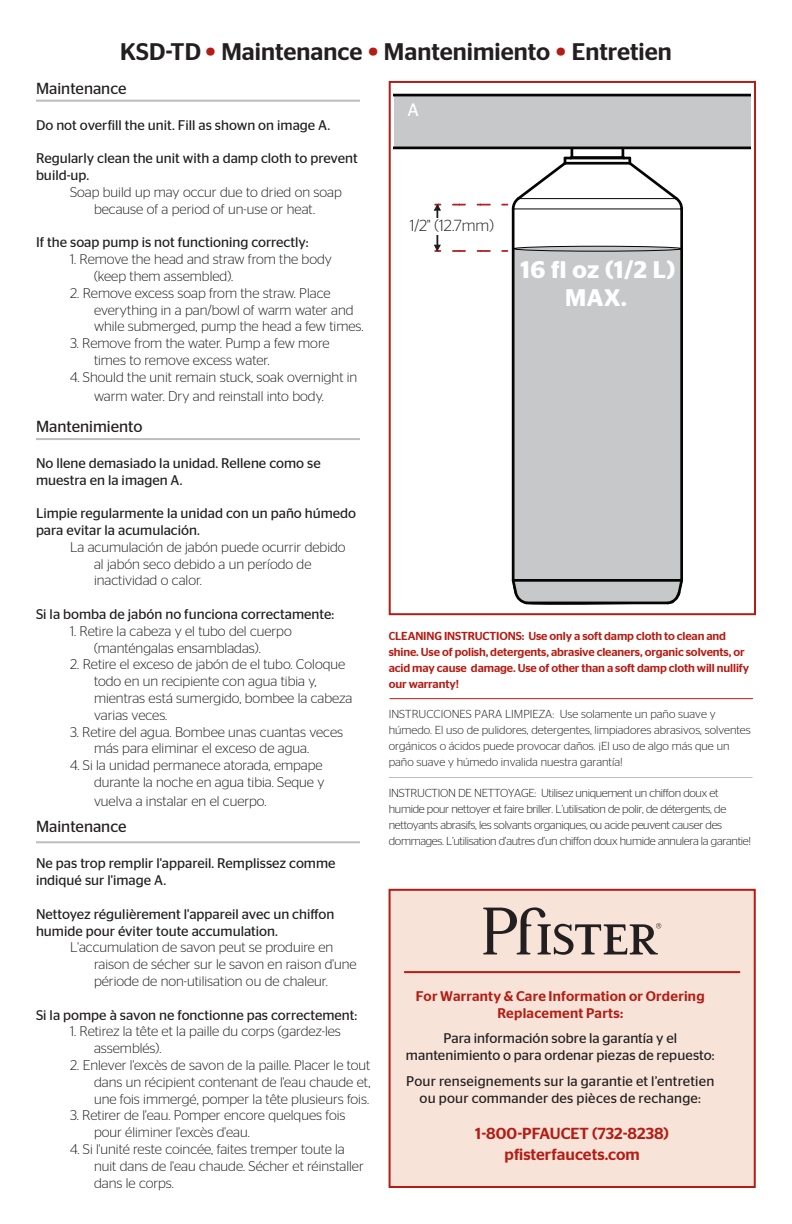
<style>
.page{position:relative;width:792px;height:1224px;background:#fff}
.page>*{position:absolute;margin:0;border:0;box-sizing:border-box;transform-origin:0 0}
.t1{font:500 24px "Stag Sans";color:#231f20}
.t2{font:600 24px "Stag Sans";letter-spacing:.025em;color:#fff}
.t3{font:18px "Stag Sans";color:#fff}
.t4{font:500 16px "Stag Sans";color:#b41d15}
.t5{font:16px "Stag Sans";color:#231f20}
.t6{font:300 16px "Stag Sans";color:#231f20}
.t7{font:300 14px/16.8px "Stag Sans";color:#231f20}
.t8{font:14px/16.8px "Stag Sans";color:#231f20}
.t9{font:500 14px/16.8px "Stag Sans";letter-spacing:.02em;color:#b41d15;text-align:center}
.t10{font:300 11.6px/16px "Stag Sans";letter-spacing:-.025em;color:#231f20}
.t11{font:300 11.6px/16px "Stag Sans";color:#231f20}
.t12{font:500 11.6px/16px "Stag Sans";letter-spacing:-.01em;color:#b41d15;scale:.9 1}
.s1{font-size:30px;color:#b41d15}
</style>
<div class="page">
<div style="left:389px;top:889px;width:367px;height:299px;background:#f7e3d8;border:2px solid #b41d15"></div>
<hr style="left:404px;top:971px;width:336px;height:2px;background:#b41d15">
<svg style="left:483px;top:907px;width:178px;height:48px"></svg>
<hr style="left:36px;top:100px;width:324px;height:2px;background:#bcbdc0">
<hr style="left:36px;top:438px;width:324px;height:2px;background:#bcbdc0">
<hr style="left:36px;top:841px;width:324px;height:2px;background:#bcbdc0">
<hr style="left:389px;top:777px;width:363px;height:1px;background:#bcbdc0">
<hr style="left:390px;top:698px;width:363px;height:1px;background:#b41d15">
<div style="left:389px;top:81px;width:367px;height:534px;border:2px solid #b41d15"></div>
<div style="left:515px;top:249px;width:165px;height:356px;background:#c7c8ca"></div>
<svg style="left:514px;top:246px;width:168px;height:5px"></svg>
<div style="left:513px;top:246px;width:169px;height:6px;border:1px solid #040503;border-radius:50%"></div>
<hr style="left:527px;top:602px;width:141px;height:2px;background:#040503">
<hr style="left:513px;top:579px;width:169px;height:3px;background:#040503">
<hr style="left:512px;top:209px;width:3px;height:371px;background:#040503">
<hr style="left:680px;top:209px;width:3px;height:371px;background:#040503">
<svg style="left:665px;top:577px;width:18px;height:28px"></svg>
<svg style="left:511px;top:577px;width:19px;height:28px"></svg>
<svg style="left:453px;top:250px;width:38px;height:2px"></svg>
<svg style="left:434px;top:244px;width:8px;height:8px"></svg>
<hr style="left:436px;top:209px;width:2px;height:38px;background:#211d1e">
<svg style="left:394px;top:94px;width:356px;height:118px"></svg>
<div style="left:411px;top:218px;width:86px;height:17px;background:#fff"></div>
<p class="t1" style="left:120px;top:38px;width:553px">KSD-TD <span class="s1">•</span> Maintenance <span class="s1">•</span> Mantenimiento <span class="s1">•</span> Entretien</p>
<p class="t5" style="left:36px;top:79px;width:92px">Maintenance</p>
<p class="t8" style="left:36px;top:116px;width:296px">Do not overfill the unit. Fill as shown on image A.</p>
<p class="t8" style="left:36px;top:150px;width:323px">Regularly clean the unit with a damp cloth to prevent build-up.</p>
<p class="t7" style="left:70px;top:184px;width:273px;text-align:center">Soap build up may occur due to dried on soap because of a period of un-use or heat.</p>
<p class="t8" style="left:36px;top:234px;width:274px">If the soap pump is not functioning correctly:</p>
<p class="t7" style="left:94px;top:251px;width:239px;text-indent:-24px">1. Remove the head and straw from the body (keep them assembled).</p>
<p class="t7" style="left:94px;top:284px;width:271px;text-indent:-24px">2. Remove excess soap from the straw. Place everything in a pan/bowl of warm water and while submerged, pump the head a few times.</p>
<p class="t7" style="left:94px;top:335px;width:237px;text-indent:-24px">3. Remove from the water. Pump a few more times to remove excess water.</p>
<p class="t7" style="left:94px;top:367px;width:265px;line-height:19.2px;text-indent:-24px">4. Should the unit remain stuck, soak overnight in warm water. Dry and reinstall into body.</p>
<p class="t5" style="left:36px;top:417px;width:108px">Mantenimiento</p>
<p class="t8" style="left:36px;top:454px;width:286px">No llene demasiado la unidad. Rellene como se muestra en la imagen A.</p>
<p class="t8" style="left:36px;top:505px;width:322px">Limpie regularmente la unidad con un paño húmedo para evitar la acumulación.</p>
<p class="t7" style="left:94px;top:538px;width:253px;text-indent:-24px">La acumulación de jabón puede ocurrir debido al jabón seco debido a un período de inactividad o calor.</p>
<p class="t8" style="left:36px;top:606px;width:300px">Si la bomba de jabón no funciona correctamente:</p>
<p class="t7" style="left:70px;top:622px;width:223px;text-align:center">1. Retire la cabeza y el tubo del cuerpo (manténgalas ensambladas).</p>
<p class="t7" style="left:94px;top:656px;width:260px;text-indent:-24px">2. Retire el exceso de jabón de el tubo. Coloque todo en un recipiente con agua tibia y, mientras está sumergido, bombee la cabeza varias veces.</p>
<p class="t7" style="left:94px;top:723px;width:251px;text-indent:-24px">3. Retire del agua. Bombee unas cuantas veces más para eliminar el exceso de agua.</p>
<p class="t7" style="left:70px;top:757px;width:256px;text-align:right">4. Si la unidad permanece atorada, empape durante la noche en agua tibia. Seque y</p>
<p class="t7" style="left:94px;top:793px;width:174px">vuelva a instalar en el cuerpo.</p>
<p class="t5" style="left:36px;top:818px;width:92px">Maintenance</p>
<p class="t8" style="left:36px;top:855px;width:301px">Ne pas trop remplir l'appareil. Remplissez comme indiqué sur l'image A.</p>
<p class="t8" style="left:36px;top:905px;width:300px">Nettoyez régulièrement l'appareil avec un chiffon humide pour éviter toute accumulation.</p>
<p class="t7" style="left:94px;top:939px;width:264px;text-indent:-24px">L'accumulation de savon peut se produire en raison de sécher sur le savon en raison d'une période de non-utilisation ou de chaleur.</p>
<p class="t8" style="left:36px;top:1006px;width:323px">Si la pompe à savon ne fonctionne pas correctement:</p>
<p class="t7" style="left:94px;top:1023px;width:248px;text-indent:-24px">1. Retirez la tête et la paille du corps (gardez-les assemblés).</p>
<p class="t7" style="left:94px;top:1057px;width:278px;text-align:justify;text-indent:-24px">2. Enlever l'excès de savon de la paille. Placer le tout dans un récipient contenant de l'eau chaude et, une fois immergé, pomper la tête plusieurs fois.</p>
<p class="t7" style="left:94px;top:1107px;width:253px;text-indent:-24px">3. Retirer de l'eau. Pomper encore quelques fois pour éliminer l'excès d'eau.</p>
<p class="t7" style="left:94px;top:1141px;width:271px;text-indent:-24px">4. Si l'unité reste coincée, faites tremper toute la nuit dans de l'eau chaude. Sécher et réinstaller dans le corps.</p>
<p class="t3" style="left:407px;top:100px;width:13px">A</p>
<p class="t6" style="left:410px;top:217px;width:85px">1/2" (12.7mm)</p>
<p class="t2" style="left:520px;top:256px;width:156px">16 fl oz (1/2 L)</p>
<p class="t2" style="left:565px;top:284px;width:63px">MAX.</p>
<p class="t12" style="left:389px;top:628px;width:402px">CLEANING INSTRUCTIONS: Use only a soft damp cloth to clean and shine. Use of polish, detergents, abrasive cleaners, organic solvents, or acid may cause damage. Use of other than a soft damp cloth will nullify our warranty!</p>
<p class="t11" style="left:389px;top:705px;width:363px">INSTRUCCIONES PARA LIMPIEZA: Use solamente un paño suave y húmedo. El uso de pulidores, detergentes, limpiadores abrasivos, solventes orgánicos o ácidos puede provocar daños. ¡El uso de algo más que un paño suave y húmedo invalida nuestra garantía!</p>
<p class="t10" style="left:389px;top:785px;width:364px">INSTRUCTION DE NETTOYAGE: Utilisez uniquement un chiffon doux et humide pour nettoyer et faire briller. L’utilisation de polir, de détergents, de nettoyants abrasifs, les solvants organiques, ou acide peuvent causer des dommages. L’utilisation d’autres d’un chiffon doux humide annulera la garantie!</p>
<p class="t9" style="left:416px;top:987px;width:290px">For Warranty &amp; Care Information or Ordering<br>Replacement Parts:</p>
<p class="t8" style="left:406px;top:1030px;width:310px;text-align:center">Para información sobre la garantía y el mantenimiento o para ordenar piezas de repuesto:</p>
<p class="t8" style="left:406px;top:1073px;width:310px;text-align:center">Pour renseignements sur la garantie et l’entretien ou pour commander des pièces de rechange:</p>
<p class="t4" style="left:475px;top:1124px;width:195px">1-800-PFAUCET (732-8238)</p>
<p class="t4" style="left:505px;top:1145px;width:137px">pfisterfaucets.com</p>
</div>
